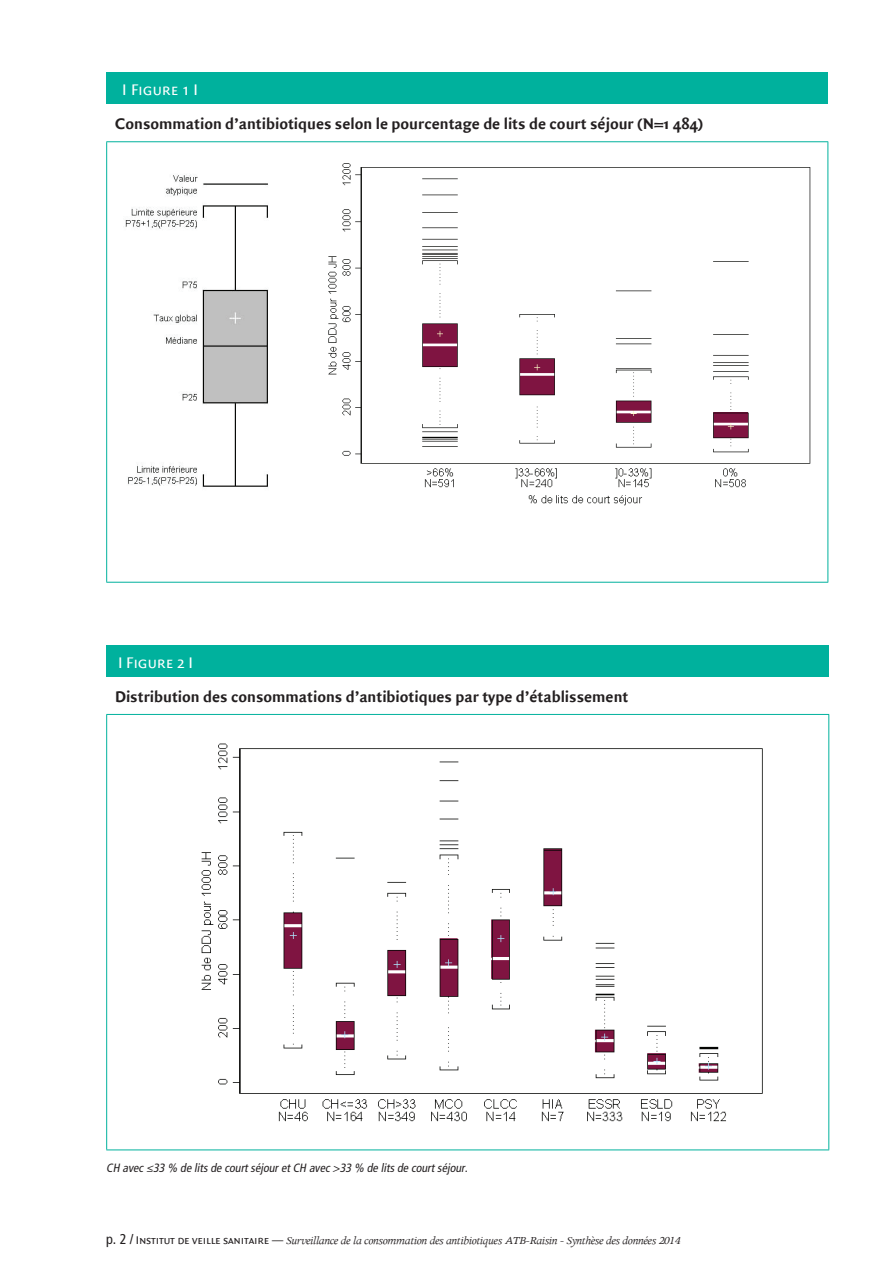
<style>
.page{position:relative;width:893px;height:1263px;background:#fff}
.page>*{position:absolute;margin:0;border:0;box-sizing:border-box;transform-origin:0 0}
.t1{font:700 16.5px "Quadraat Sans";color:#231f20}
.t2{font:16.5px "Quadraat Sans Caps";color:#fff}
.t3{font:italic 12px "Apollo";letter-spacing:-.03em;color:#231f20}
.t4{font:italic condensed 12px "Frutiger";color:#231f20}
.s1{font-family:"Myriad Pro";font-stretch:normal}
.s2{font-family:"Frutiger";font-style:normal;font-stretch:condensed;font-size:14.25px}
.s3{font-family:"Quadraat Sans Caps";font-style:normal}
</style>
<div class="page">
<div style="left:107px;top:72px;width:721px;height:32px;background:#00b19d"></div>
<hr style="left:106px;top:141px;width:722px;height:1px;background:#00b19d">
<hr style="left:106px;top:142px;width:1px;height:440px;background:#00b19d">
<hr style="left:827px;top:142px;width:1px;height:440px;background:#00b19d">
<hr style="left:106px;top:582px;width:722px;height:1px;background:#00b19d">
<div style="left:107px;top:645px;width:722px;height:31px;background:#00b19d"></div>
<hr style="left:106px;top:714px;width:723px;height:1px;background:#00b19d">
<hr style="left:106px;top:715px;width:1px;height:434px;background:#00b19d">
<hr style="left:828px;top:715px;width:1px;height:434px;background:#00b19d">
<hr style="left:106px;top:1149px;width:723px;height:1px;background:#00b19d">
<img style="left:125px;top:174px;width:144px;height:313px">
<img style="left:328px;top:163px;width:483px;height:343px">
<img style="left:201px;top:743px;width:562px;height:379px">
<p class="t2" style="left:122px;top:81px;width:77px">I Figure 1 I</p>
<p class="t1" style="left:115px;top:114px;width:590px">Consommation d’antibiotiques selon le pourcentage de lits de court séjour (N=1 484)</p>
<p class="t2" style="left:118px;top:653px;width:76px">I Figure 2 I</p>
<p class="t1" style="left:115px;top:687px;width:515px">Distribution des consommations d’antibiotiques par type d’établissement</p>
<p class="t4" style="left:106px;top:1161px;width:365px">CH avec <span class="s1">≤</span>33 % de litsde courtséjouretCH avec &gt;33 % de litsde courtséjour.</p>
<p class="t3" style="left:106px;top:1233px;width:576px"><span class="s2">p. 2 /</span> <span class="s3">Institut de veille sanitaire —</span> Surveillance de la consommation des antibiotiques ATB-Raisin - Synthèse des données 2014</p>
</div>
